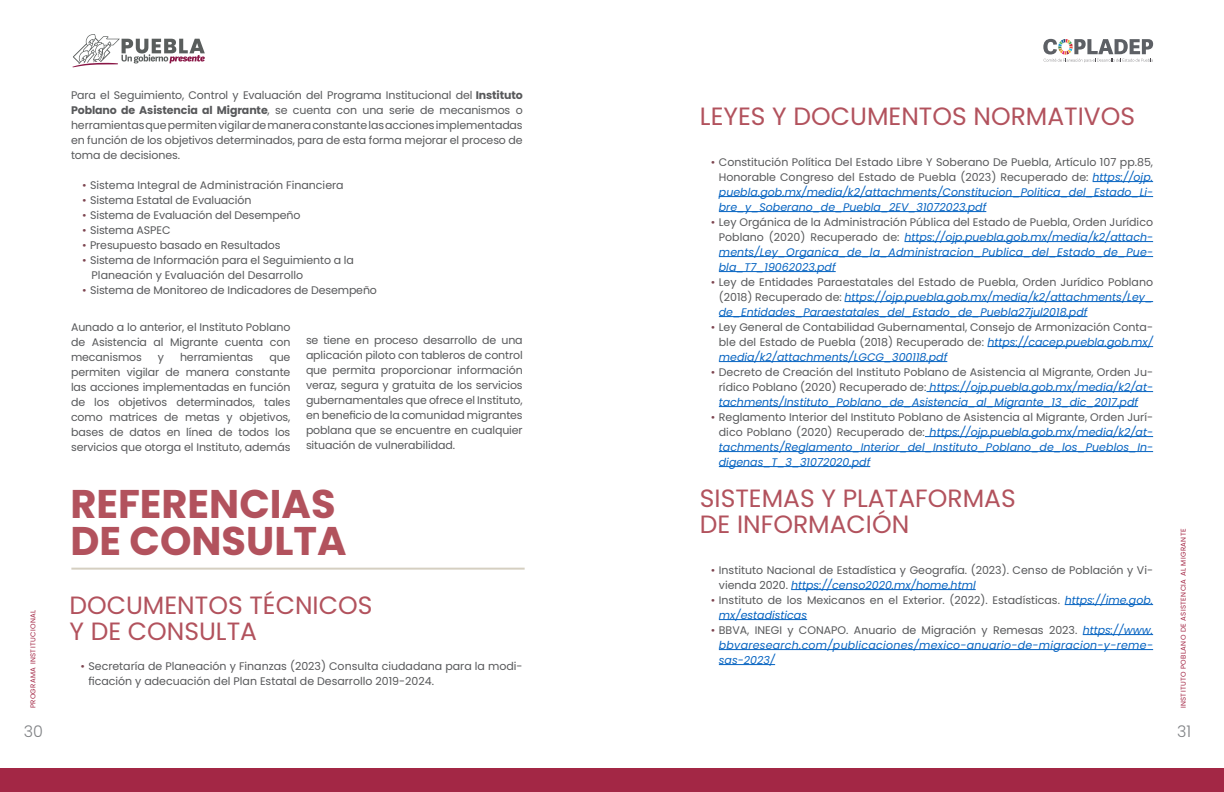
<style>
.page{position:relative;width:1224px;height:792px;background:#fff}
.page>*{position:absolute;margin:0;border:0;box-sizing:border-box;transform-origin:0 0}
.TITULO_SUB{font:700 40px "Poppins";color:#b2525d}
.SUBBB{font:25px "Poppins";color:#b2525d}
.t1{font:300 16px "Poppins";color:#808285}
.texto{font:11px/15px "Poppins";letter-spacing:-.01em;color:#57585a;text-align:justify}
.t2{font:italic 11px/15px "Poppins";color:#0563c1;text-align:justify}
.t3{font:7px "Poppins";letter-spacing:.05em;color:#a32745}
.s1{font-weight:700}
.s2{color:#7d4550}
.s3{font-style:normal;color:#7d4550}
.s4{font-style:normal;color:#57585a}
.s5{font-style:italic;color:#0563c1}
</style>
<div class="page">
<svg style="left:72px;top:34px;width:133px;height:33px"></svg>
<div style="left:0;top:768px;width:1224px;height:24px;background:#a32745"></div>
<svg style="left:1043px;top:39px;width:110px;height:23px"></svg>
<hr style="left:71px;top:568px;width:454px;height:2px;background:#d5cfc1">
<hr style="left:1093px;top:181px;width:60px;height:1px;background:#0563c1">
<hr style="left:719px;top:196px;width:434px;height:1px;background:#0563c1">
<hr style="left:719px;top:211px;width:267px;height:1px;background:#0563c1">
<hr style="left:904px;top:241px;width:249px;height:1px;background:#0563c1">
<hr style="left:719px;top:256px;width:434px;height:1px;background:#0563c1">
<hr style="left:719px;top:271px;width:117px;height:1px;background:#0563c1">
<hr style="left:845px;top:301px;width:308px;height:1px;background:#0563c1">
<hr style="left:719px;top:316px;width:368px;height:1px;background:#0563c1">
<hr style="left:987px;top:346px;width:166px;height:1px;background:#0563c1">
<hr style="left:719px;top:361px;width:228px;height:1px;background:#0563c1">
<hr style="left:926px;top:391px;width:227px;height:1px;background:#0563c1">
<hr style="left:719px;top:406px;width:419px;height:1px;background:#0563c1">
<hr style="left:925px;top:436px;width:228px;height:1px;background:#0563c1">
<hr style="left:719px;top:451px;width:434px;height:1px;background:#0563c1">
<hr style="left:719px;top:466px;width:151px;height:1px;background:#0563c1">
<hr style="left:791px;top:589px;width:185px;height:1px;background:#0563c1">
<hr style="left:1065px;top:604px;width:88px;height:1px;background:#0563c1">
<hr style="left:719px;top:619px;width:88px;height:1px;background:#0563c1">
<hr style="left:1083px;top:634px;width:70px;height:1px;background:#0563c1">
<hr style="left:719px;top:649px;width:434px;height:1px;background:#0563c1">
<hr style="left:719px;top:664px;width:56px;height:1px;background:#0563c1">
<p class="t3" style="left:29px;top:708px;width:100px;rotate:-90deg">PROGRAMA INSTITUCIONAL</p>
<p class="texto" style="left:71px;top:88px;width:453px">Para el Seguimiento, Control y Evaluación del Programa Institucional del <span class="s1">Instituto Poblano de Asistencia al Migrante</span>, se cuenta con una serie de mecanismos o herramientas que permiten vigilar de manera constante las acciones implementadas en función de los objetivos determinados, para de esta forma mejorar el proceso de toma de decisiones.</p>
<p class="texto" style="left:82px;top:178px;width:263px"><span class="s2">•</span> Sistema Integral de Administración Financiera</p>
<p class="texto" style="left:82px;top:193px;width:171px"><span class="s2">•</span> Sistema Estatal de Evaluación</p>
<p class="texto" style="left:82px;top:208px;width:220px"><span class="s2">•</span> Sistema de Evaluación del Desempeño</p>
<p class="texto" style="left:82px;top:223px;width:90px"><span class="s2">•</span> Sistema ASPEC</p>
<p class="texto" style="left:82px;top:238px;width:200px"><span class="s2">•</span> Presupuesto basado en Resultados</p>
<p class="texto" style="left:82px;top:253px;width:273px"><span class="s2">•</span> Sistema de Información para el Seguimiento a la</p>
<p class="texto" style="left:92px;top:268px;width:213px">Planeación y Evaluación del Desarrollo</p>
<p class="texto" style="left:82px;top:283px;width:296px"><span class="s2">•</span> Sistema de Monitoreo de Indicadores de Desempeño</p>
<p class="texto" style="left:71px;top:320px;width:221px">Aunado a lo anterior, el Instituto Poblano de Asistencia al Migrante cuenta con mecanismos</p>
<p class="texto" style="left:158px;top:350px;width:8px">y</p>
<p class="texto" style="left:180px;top:350px;width:75px">herramientas</p>
<p class="texto" style="left:71px;top:350px;width:221px;text-indent:198px">que permiten vigilar de manera constante las acciones implementadas en función de los objetivos determinados, tales como matrices de metas y objetivos, bases de datos en línea de todos los servicios que otorga el Instituto, además</p>
<p class="texto" style="left:306px;top:333px;width:218px">se tiene en proceso desarrollo de una aplicación piloto con tableros de control que permita proporcionar información veraz, segura y gratuita de los servicios gubernamentales que ofrece el Instituto, en beneficio de la comunidad migrantes poblana que se encuentre en cualquier situación de vulnerabilidad.</p>
<p class="TITULO_SUB" style="left:70px;top:481px;width:267px">REFERENCIAS</p>
<p class="TITULO_SUB" style="left:70px;top:518px;width:278px">DE CONSULTA</p>
<p class="SUBBB" style="left:69px;top:591px;width:304px">DOCUMENTOS TÉCNICOS</p>
<p class="SUBBB" style="left:69px;top:617px;width:189px">Y DE CONSULTA</p>
<p class="texto" style="left:88px;top:659px;width:436px;text-indent:-8px"><span class="s2">•</span> Secretaría de Planeación y Finanzas (2023) Consulta ciudadana para la modi&shy;ficación y adecuación del Plan Estatal de Desarrollo 2019-2024.</p>
<p class="SUBBB" style="left:700px;top:102px;width:437px">LEYES Y DOCUMENTOS NORMATIVOS</p>
<p class="t2" style="left:719px;top:154px;width:436px;text-indent:-8px"><span class="s3">•</span> <span class="s4">Constitución Política Del Estado Libre Y Soberano De Puebla, Artículo 107 pp.85, Honorable Congreso del Estado de Puebla (2023) Recuperado de:</span> https://ojp. puebla.gob.mx/media/k2/attachments/Constitucion_Politica_del_Estado_Li&shy;bre_y_Soberano_de_Puebla_2EV_31072023.pdf</p>
<p class="t2" style="left:719px;top:214px;width:436px;text-indent:-8px"><span class="s3">•</span> <span class="s4">Ley Orgánica de la Administración Pública del Estado de Puebla, Orden Jurídico Poblano (2020) Recuperado de:</span> https://ojp.puebla.gob.mx/media/k2/attach&shy;ments/Ley_Organica_de_la_Administracion_Publica_del_Estado_de_Pue&shy;bla_T7_19062023.pdf</p>
<p class="t2" style="left:719px;top:274px;width:436px;text-indent:-8px"><span class="s3">•</span> <span class="s4">Ley de Entidades Paraestatales del Estado de Puebla, Orden Jurídico Poblano (2018) Recuperado de:</span> https://ojp.puebla.gob.mx/media/k2/attachments/Ley_ de_Entidades_Paraestatales_del_Estado_de_Puebla27jul2018.pdf</p>
<p class="texto" style="left:719px;top:319px;width:436px;text-indent:-8px"><span class="s2">•</span> Ley General de Contabilidad Gubernamental, Consejo de Armonización Conta&shy;ble del Estado de Puebla (2018) Recuperado de: <span class="s5">https://cacep.puebla.gob.mx/ media/k2/attachments/LGCG_300118.pdf</span></p>
<p class="t2" style="left:719px;top:364px;width:436px;text-indent:-8px"><span class="s3">•</span> <span class="s4">Decreto de Creación del Instituto Poblano de Asistencia al Migrante, Orden Ju&shy;rídico Poblano (2020) Recuperado de:</span> https://ojp.puebla.gob.mx/media/k2/at&shy;tachments/Instituto_Poblano_de_Asistencia_al_Migrante_13_dic_2017.pdf</p>
<p class="t2" style="left:719px;top:409px;width:436px;text-indent:-8px"><span class="s3">•</span> <span class="s4">Reglamento Interior del Instituto Poblano de Asistencia al Migrante, Orden Jurí&shy;dico Poblano (2020) Recuperado de:</span> https://ojp.puebla.gob.mx/media/k2/at&shy;tachments/Reglamento_Interior_del_Instituto_Poblano_de_los_Pueblos_In&shy;digenas_T_3_31072020.pdf</p>
<p class="SUBBB" style="left:700px;top:484px;width:317px">SISTEMAS Y PLATAFORMAS</p>
<p class="SUBBB" style="left:700px;top:510px;width:211px">DE INFORMACIÓN</p>
<p class="texto" style="left:719px;top:562px;width:436px;text-indent:-8px"><span class="s2">•</span> Instituto Nacional de Estadística y Geografía. (2023). Censo de Población y Vi&shy;vienda 2020. <span class="s5">https://censo2020.mx/home.html</span></p>
<p class="texto" style="left:719px;top:592px;width:436px;text-indent:-8px"><span class="s2">•</span> Instituto de los Mexicanos en el Exterior. (2022). Estadísticas. <span class="s5">https://ime.gob. mx/estadisticas</span></p>
<p class="t2" style="left:719px;top:622px;width:436px;text-indent:-8px"><span class="s3">•</span> <span class="s4">BBVA, INEGI y CONAPO. Anuario de Migración y Remesas 2023.</span> https://www. bbvaresearch.com/publicaciones/mexico-anuario-de-migracion-y-reme&shy;sas-2023/</p>
<p class="t3" style="left:1179px;top:708px;width:181px;rotate:-90deg">INSTITUTO POBLANO DE ASISTENCIA AL MIGRANTE</p>
<h3 class="t1" style="left:24px;top:722px;width:21px">30</h3>
<h3 class="t1" style="left:1177px;top:722px;width:16px">31</h3>
</div>
